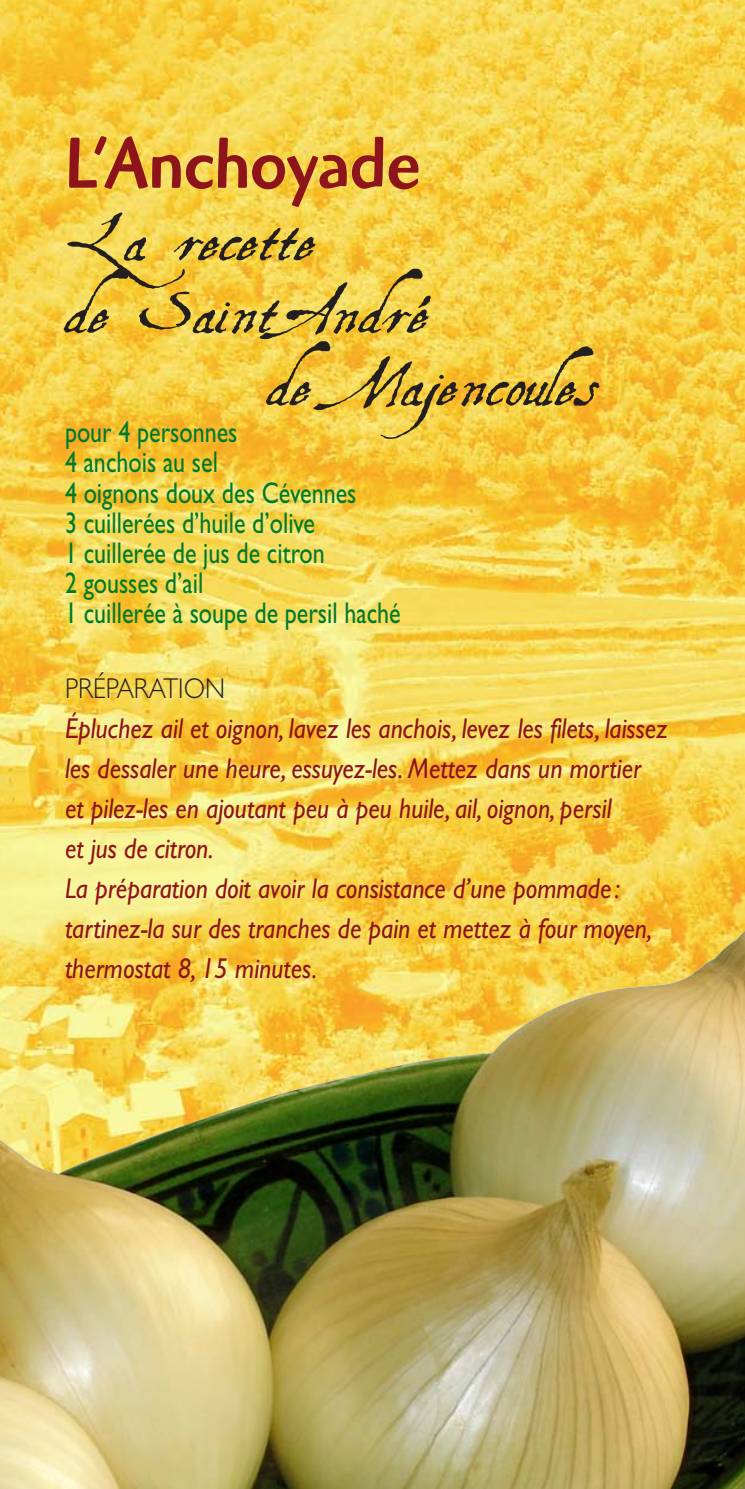
<style>
.page{position:relative;width:745px;height:1489px;background:#fff}
.page>*{position:absolute;margin:0;border:0;box-sizing:border-box;transform-origin:0 0}
.t1{font:500 75px "Highlander";color:#8d141a;scale:.9 1}
.t2{font:59.5px "Aquiline Two";color:#231f20;scale:1.18 1}
.t3{font:30px "Gill Sans";color:#007a2c;scale:.8 1}
.t4{font:italic 28.75px/40px "Gill Sans";color:#8d141a;scale:.9 1}
.t5{font:300 28.75px "Gill Sans";color:#231f20;scale:.9 1}
</style>
<div class="page">
<img style="left:0;top:0;width:744px;height:875px">
<img style="left:0;top:875px;width:744px;height:613px">
<p class="t1" style="left:65px;top:120px;width:396px">L’Anchoyade</p>
<p class="t2" style="left:65px;top:205px;width:214px">La recette</p>
<p class="t2" style="left:65px;top:277px;width:309px">de Saint André</p>
<p class="t2" style="left:267px;top:350px;width:281px">de Majencoules</p>
<p class="t3" style="left:65px;top:415px;width:217px">pour 4 personnes</p>
<p class="t3" style="left:65px;top:445px;width:192px">4 anchois au sel</p>
<p class="t3" style="left:65px;top:475px;width:365px">4 oignons doux des Cévennes</p>
<p class="t3" style="left:65px;top:505px;width:314px">3 cuillerées d’huile d’olive</p>
<p class="t3" style="left:65px;top:535px;width:326px">1 cuillerée de jus de citron</p>
<p class="t3" style="left:65px;top:565px;width:174px">2 gousses d’ail</p>
<p class="t3" style="left:65px;top:595px;width:421px">1 cuillerée à soupe de persil haché</p>
<p class="t5" style="left:65px;top:671px;width:179px">PRÉPARATION</p>
<p class="t4" style="left:65px;top:708px;width:671px">Épluchez ail et oignon, lavez les anchois, levez les filets, laissez les dessaler une heure, essuyez-les. Mettez dans un mortier</p>
<p class="t4" style="left:65px;top:788px;width:608px">et pilez-les en ajoutant peu à peu huile, ail, oignon, persil</p>
<p class="t4" style="left:65px;top:828px;width:166px">et jus de citron.</p>
<p class="t4" style="left:65px;top:868px;width:653px">La préparation doit avoir la consistance d’une pommade : tartinez-la sur des tranches de pain et mettez à four moyen, thermostat 8, 15 minutes.</p>
</div>
